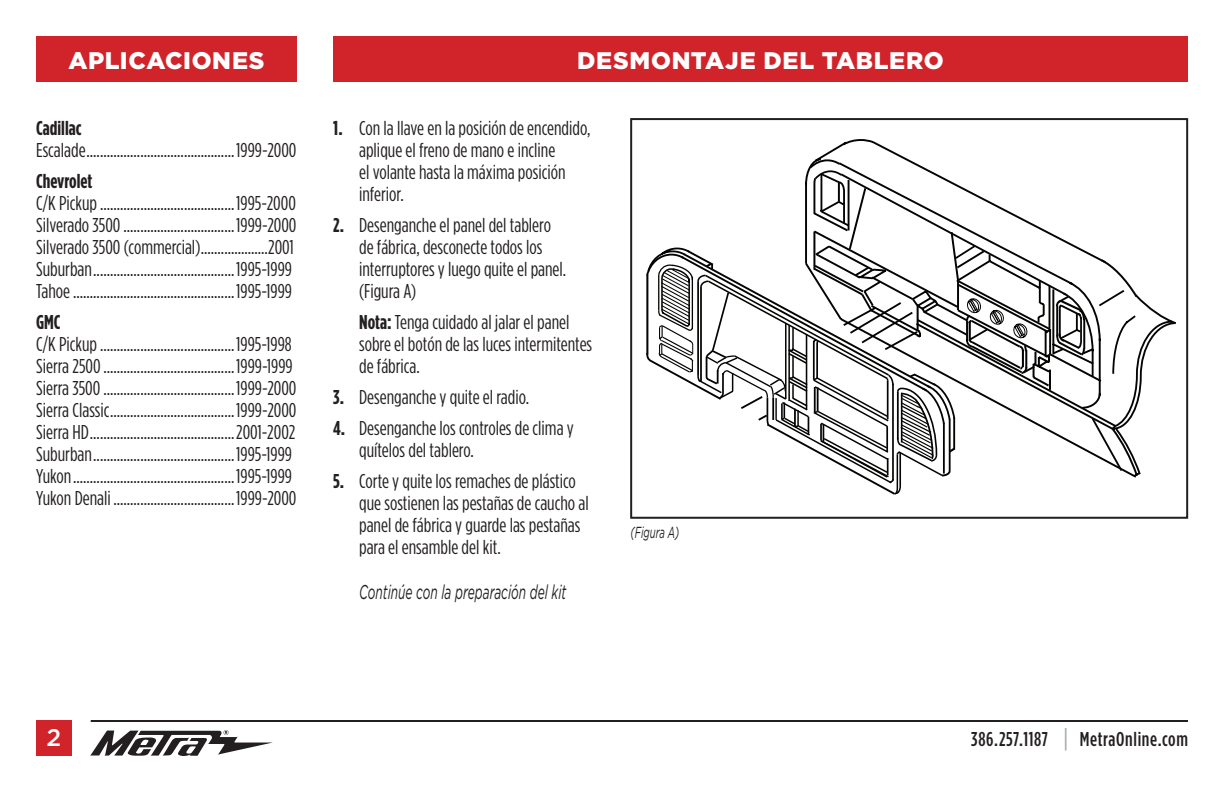
<style>
.page{position:relative;width:1224px;height:792px;background:#fff}
.page>*{position:absolute;margin:0;border:0;box-sizing:border-box;transform-origin:0 0}
.t1{font:900 24px "Gotham";letter-spacing:.03em;color:#fff}
.t2{font:500 24px "Gotham";color:#fff}
.t3{font:20px/22px "Gotham Condensed";color:#231f20}
.t4{font:italic 20px "Gotham";color:#231f20;scale:.6 1}
.t5{font:500 20px "Gotham Condensed";letter-spacing:.03em;color:#231f20}
.t6{font:700 20px "Gotham Condensed";color:#231f20}
.t7{font:italic 16px "Gotham";color:#231f20;scale:.6 1}
.s1{font-weight:700}
.s2{font-size:26px;color:#a8a9ad}
</style>
<div class="page">
<div style="left:36px;top:36px;width:1152px;height:45px;background:#d1232a"></div>
<svg style="left:90px;top:730px;width:183px;height:26px"></svg>
<hr style="left:91px;top:720px;width:1097px;height:2px;background:#231f20">
<div style="left:36px;top:720px;width:36px;height:36px;background:#d1232a"></div>
<div style="left:36px;top:36px;width:558px;height:46px;background:#d1232a"></div>
<svg style="left:646px;top:169px;width:530px;height:326px"></svg>
<svg style="left:739px;top:300px;width:379px;height:131px"></svg>
<div style="left:630px;top:118px;width:558px;height:401px;border:2px solid #231f20"></div>
<div style="left:297px;top:19px;width:36px;height:77px;background:#fff"></div>
<p class="t1" style="left:68px;top:46px;width:198px">APLICACIONES</p>
<p class="t6" style="left:36px;top:117px;width:47px">Cadillac</p>
<p class="t3" style="left:36px;top:139px;width:262px">Escalade............................................1999-2000</p>
<p class="t6" style="left:36px;top:170px;width:58px">Chevrolet</p>
<p class="t3" style="left:36px;top:192px;width:262px">C/K Pickup........................................1995-2000<br>Silverado 3500.................................1999-2000<br>Silverado 3500 (commercial)....................2001<br>Suburban..........................................1995-1999<br>Tahoe................................................1995-1999</p>
<p class="t6" style="left:36px;top:311px;width:26px">GMC</p>
<p class="t3" style="left:36px;top:333px;width:262px">C/K Pickup........................................1995-1998<br>Sierra 2500.......................................1999-1999<br>Sierra 3500.......................................1999-2000<br>Sierra Classic.....................................1999-2000<br>Sierra HD...........................................2001-2002<br>Suburban..........................................1995-1999<br>Yukon................................................1995-1999<br>Yukon Denali ....................................1999-2000</p>
<p class="t1" style="left:577px;top:47px;width:368px">DESMONTAJE DEL TABLERO</p>
<p class="t3" style="left:359px;top:117px;width:233px;text-indent:-26px"><span class="s1">1.</span> Con la llave en la posición de encendido, aplique el freno de mano e incline<br>el volante hasta la máxima posición inferior.</p>
<p class="t3" style="left:359px;top:214px;width:209px;text-indent:-26px"><span class="s1">2.</span> Desenganche el panel del tablero de fábrica, desconecte todos los interruptores y luego quite el panel. (Figura A)</p>
<p class="t3" style="left:359px;top:311px;width:235px"><span class="s1">Nota:</span> Tenga cuidado al jalar el panel sobre el botón de las luces intermitentes de fábrica.</p>
<p class="t3" style="left:333px;top:386px;width:198px"><span class="s1">3.</span> Desenganche y quite el radio.</p>
<p class="t3" style="left:359px;top:417px;width:216px;text-indent:-26px"><span class="s1">4.</span> Desenganche los controles de clima y quítelos del tablero.</p>
<p class="t3" style="left:359px;top:470px;width:231px;text-indent:-26px"><span class="s1">5.</span> Corte y quite los remaches de plástico que sostienen las pestañas de caucho al panel de fábrica y guarde las pestañas para el ensamble del kit.</p>
<p class="t4" style="left:359px;top:581px;width:347px">Continúe con la preparación del kit</p>
<p class="t7" style="left:631px;top:523px;width:83px">(Figura A)</p>
<p class="t2" style="left:47px;top:724px;width:16px">2</p>
<p class="t5" style="left:971px;top:728px;width:218px">386.257.1187 <span class="s2">|</span> MetraOnline.com</p>
</div>
